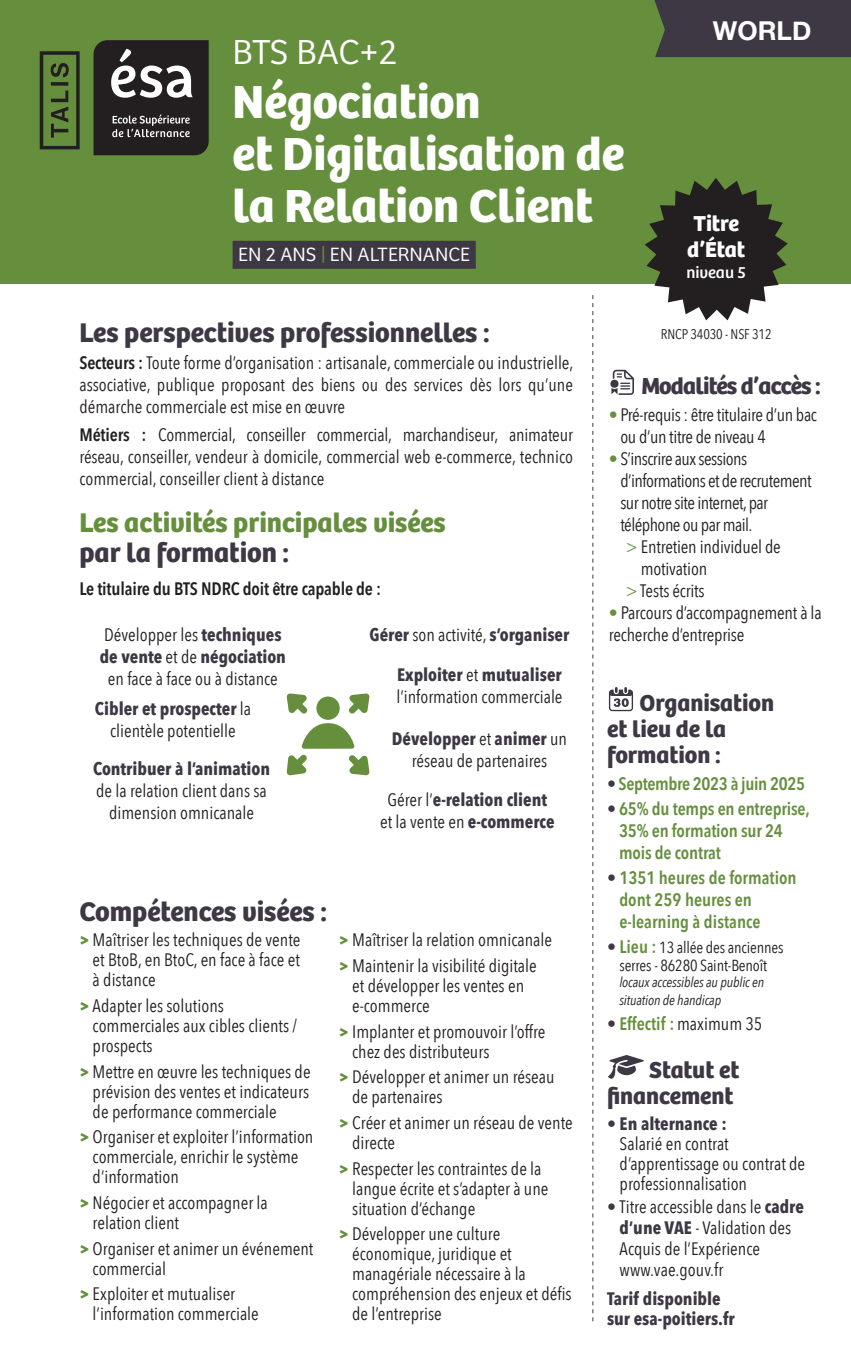
<style>
.page{position:relative;width:851px;height:1361px;background:#fff}
.page>*{position:absolute;margin:0;border:0;box-sizing:border-box;transform-origin:0 0}
.t1{font:700 48px/52px "Bree";color:#fff}
.t2{font:300 36px "Bree";letter-spacing:-.025em;color:#fff}
.t3{font:700 28px "Bree";color:#3d3844}
.t4{font:700 28px "Bree";color:#658f3d}
.t5{font:700 26px "Helvetica Neue";color:#fff}
.t6{font:700 24px/26px "Bree";color:#3d3844}
.t7{font:700 24px "Bree";letter-spacing:-.03em;color:#3d3844}
.t8{font:700 22.4px/26.8px "Bree";color:#fff}
.t9{font:300 20px "Bree";color:#fff}
.t10{font:18px/20px "Avenir Next Condensed";color:#231f20}
.t11{font:600 18px/22px "Avenir Next Condensed";letter-spacing:-.01em;color:#658f3d}
.t12{font:700 18px/22px "Avenir Next Condensed";color:#3d3844;text-align:center}
.t13{font:18px "Avenir Next Condensed";letter-spacing:-.03em;color:#231f20}
.t14{font:18px/22px "Avenir Next Condensed";letter-spacing:-.02em;color:#231f20}
.t15{font:600 18px "Avenir Next Condensed";letter-spacing:-.01em;color:#231f20}
.t16{font:16.8px "Bree";color:#fff}
.t17{font:16px/18px "Avenir Next Condensed";letter-spacing:-.01em;color:#231f20;text-align:center}
.t18{font:italic 14px/18px "Avenir Next Condensed";letter-spacing:-.01em;color:#231f20}
.t19{font:14px "Avenir Next Condensed";letter-spacing:-.01em;color:#231f20}
.s1{color:#658f3d}
.s2{font-weight:600}
.s3{font-weight:700;color:#3d3844}
.s4{font-weight:400;color:#231f20}
.s5{font-family:"Bree";font-weight:700;color:#658f3d}
.s6{font-weight:400;color:#3d3844}
.s7{font-size:18px;color:#3d3844}
.s8{font-weight:600;font-size:18px;color:#658f3d}
</style>
<div class="page">
<div style="left:0;top:0;width:850px;height:283px;background:#658f3d"></div>
<svg style="left:40px;top:51px;width:40px;height:98px"></svg>
<svg style="left:93px;top:40px;width:116px;height:115px;background:#423f3f"></svg>
<div style="left:232px;top:241px;width:243px;height:28px;background:#3d3844"></div>
<div style="left:654px;top:0;width:196px;height:57px;background:#3d3844"></div>
<svg style="left:644px;top:178px;width:143px;height:142px"></svg>
<svg style="left:592px;top:295px;width:1px;height:1026px"></svg>
<svg style="left:608px;top:687px;width:25px;height:24px"></svg>
<svg style="left:608px;top:1055px;width:35px;height:24px"></svg>
<svg style="left:610px;top:370px;width:24px;height:25px"></svg>
<div style="left:316px;top:696px;width:23px;height:24px;background:#658f3d;border-radius:50%"></div>
<svg style="left:286px;top:693px;width:21px;height:21px"></svg>
<svg style="left:286px;top:723px;width:83px;height:52px"></svg>
<svg style="left:349px;top:693px;width:20px;height:21px"></svg>
<h2 class="t2" style="left:232px;top:32px;width:166px">BTS BAC+2</h2>
<h1 class="t1" style="left:232px;top:77px;width:393px">Négociation<br>et Digitalisation de la Relation Client</h1>
<p class="t9" style="left:238px;top:243px;width:233px">EN 2 ANS <span class="s1">|</span> EN ALTERNANCE</p>
<h3 class="t5" style="left:712px;top:10px;width:100px">WORLD</h3>
<p class="t8" style="left:687px;top:210px;width:60px">Titre d’État</p>
<p class="t16" style="left:686px;top:262px;width:61px">niveau 5</p>
<h3 class="t3" style="left:79px;top:315px;width:411px">Les perspectives professionnelles :</h3>
<p class="t10" style="left:79px;top:351px;width:495px;line-height:22px;text-align:justify"><span class="s2">Secteurs :</span> Toute forme d’organisation : artisanale, commerciale ou industrielle, associative, publique proposant des biens ou des services dès lors qu’une démarche commerciale est mise en œuvre</p>
<p class="t10" style="left:79px;top:423px;width:495px;line-height:22px;text-align:justify"><span class="s2">Métiers :</span> Commercial, conseiller commercial, marchandiseur, animateur réseau, conseiller, vendeur à domicile, commercial web e-commerce, technico commercial, conseiller client à distance</p>
<h3 class="t4" style="left:79px;top:505px;width:368px">Les activités principales visées</h3>
<h3 class="t3" style="left:79px;top:535px;width:211px">par la formation :</h3>
<p class="t15" style="left:79px;top:573px;width:303px">Le titulaire du BTS NDRC doit être capable de :</p>
<p class="t10" style="left:104px;top:624px;width:179px">Développer les <span class="s3">techniques</span></p>
<p class="t12" style="left:369px;top:624px;width:201px">Gérer <span class="s4">son activité,</span> s’organiser</p>
<p class="t10" style="left:100px;top:645px;width:188px;line-height:22px;text-align:center"><span class="s3">de vente</span> et de <span class="s3">négociation </span>en face à face ou à distance</p>
<p class="t10" style="left:396px;top:663px;width:168px;line-height:22px"><span class="s3">Exploiter</span> et <span class="s3">mutualiser </span>l’information commerciale</p>
<p class="t10" style="left:95px;top:697px;width:158px;line-height:22px;text-align:center"><span class="s3">Cibler et prospecter</span> la clientèle potentielle</p>
<p class="t10" style="left:392px;top:727px;width:176px;line-height:22px;text-align:center"><span class="s3">Développer</span> et <span class="s3">animer</span> un réseau de partenaires</p>
<p class="t12" style="left:380px;top:788px;width:176px"><span class="s4">Gérer l’</span>e-relation client <span class="s4">et la vente en</span> e-commerce</p>
<p class="t12" style="left:93px;top:758px;width:178px">Contribuer à l’animation</p>
<p class="t10" style="left:96px;top:779px;width:172px;line-height:22px;text-align:center">de la relation client dans sa dimension omnicanale</p>
<h3 class="t3" style="left:79px;top:894px;width:249px">Compétences visées :</h3>
<p class="t10" style="left:93px;top:929px;width:209px;text-align:justify;text-indent:-13px"><span class="s5">&gt;</span> Maîtriser les techniques de vente et BtoB, en BtoC, en face à face et à distance</p>
<p class="t10" style="left:93px;top:995px;width:206px;text-indent:-13px"><span class="s5">&gt;</span> Adapter les solutions commerciales aux cibles clients / prospects</p>
<p class="t10" style="left:93px;top:1060px;width:219px;text-align:justify;text-indent:-13px"><span class="s5">&gt;</span> Mettre en œuvre les techniques de prévision des ventes et indicateurs de performance commerciale</p>
<p class="t10" style="left:93px;top:1126px;width:222px;text-indent:-13px"><span class="s5">&gt;</span> Organiser et exploiter l’information commerciale, enrichir le système d’information</p>
<p class="t10" style="left:93px;top:1192px;width:177px;text-indent:-13px"><span class="s5">&gt;</span> Négocier et accompagner la relation client</p>
<p class="t10" style="left:93px;top:1237px;width:222px;text-indent:-13px"><span class="s5">&gt;</span> Organiser et animer un événement commercial</p>
<p class="t10" style="left:93px;top:1283px;width:168px;text-indent:-13px"><span class="s5">&gt;</span> Exploiter et mutualiser l’information commerciale</p>
<p class="t10" style="left:339px;top:926px;width:214px;line-height:25.6px"><span class="s5">&gt;</span> Maîtriser la relation omnicanale <span class="s5">&gt;</span> Maintenir la visibilité digitale</p>
<p class="t10" style="left:352px;top:975px;width:173px">et développer les ventes en e-commerce</p>
<p class="t10" style="left:352px;top:1020px;width:195px;text-indent:-13px"><span class="s5">&gt;</span> Implanter et promouvoir l’offre chez des distributeurs</p>
<p class="t10" style="left:352px;top:1066px;width:204px;text-indent:-13px"><span class="s5">&gt;</span> Développer et animer un réseau de partenaires</p>
<p class="t10" style="left:352px;top:1112px;width:222px;text-indent:-13px"><span class="s5">&gt;</span> Créer et animer un réseau de vente directe</p>
<p class="t10" style="left:352px;top:1157px;width:198px;text-indent:-13px"><span class="s5">&gt;</span> Respecter les contraintes de la langue écrite et s’adapter à une situation d’échange</p>
<p class="t10" style="left:352px;top:1223px;width:221px;text-indent:-13px"><span class="s5">&gt;</span> Développer une culture économique, juridique et managériale nécessaire à la compréhension des enjeux et défis de l’entreprise</p>
<p class="t19" style="left:660px;top:322px;width:112px">RNCP 34030 - NSF 312</p>
<h3 class="t7" style="left:641px;top:371px;width:181px">Modalités d’accès :</h3>
<p class="t14" style="left:620px;top:403px;width:198px;text-indent:-12px"><span class="s1">•</span> Pré-requis : être titulaire d’un bac ou d’un titre de niveau 4</p>
<p class="t13" style="left:608px;top:444px;width:140px"><span class="s1">•</span> S’inscrire aux sessions</p>
<p class="t13" style="left:620px;top:466px;width:193px">d’informations et de recrutement</p>
<p class="t13" style="left:620px;top:488px;width:149px">sur notre site internet, par</p>
<p class="t13" style="left:620px;top:510px;width:134px">téléphone ou par mail.</p>
<p class="t10" style="left:625px;top:536px;width:157px"><span class="s1">&gt;</span> Entretien individuel de</p>
<p class="t10" style="left:640px;top:558px;width:68px">motivation</p>
<p class="t10" style="left:625px;top:580px;width:80px"><span class="s1">&gt;</span> Tests écrits</p>
<p class="t10" style="left:608px;top:601px;width:214px;line-height:22px"><span class="s1">•</span> Parcours d’accompagnement à la recherche d’entreprise</p>
<h3 class="t6" style="left:607px;top:690px;width:168px;text-indent:33px">Organisation et lieu de la formation :</h3>
<p class="t11" style="left:607px;top:772px;width:199px"><span class="s6">•</span> Septembre 2023 à juin 2025</p>
<p class="t11" style="left:619px;top:797px;width:192px;text-indent:-12px"><span class="s6">•</span> 65% du temps en entreprise,<br>35% en formation sur 24 mois de contrat</p>
<p class="t11" style="left:619px;top:866px;width:179px;text-indent:-12px"><span class="s6">•</span> 1351 heures de formation dont 259 heures en e-learning à distance</p>
<p class="t17" style="left:607px;top:937px;width:178px"><span class="s7">•</span> <span class="s8">Lieu :</span> 13 allée des anciennes serres - 86280 Saint-Benoît</p>
<p class="t18" style="left:619px;top:973px;width:146px">locaux accessibles au public en situation de handicap</p>
<p class="t11" style="left:607px;top:1012px;width:157px"><span class="s6">•</span> Effectif : <span class="s4">maximum 35</span></p>
<h3 class="t6" style="left:607px;top:1057px;width:134px;text-align:right">Statut et financement</h3>
<p class="t12" style="left:607px;top:1112px;width:121px">• En alternance :</p>
<p class="t10" style="left:619px;top:1132px;width:187px">Salarié en contrat d’apprentissage ou contrat de professionnalisation</p>
<p class="t10" style="left:619px;top:1195px;width:186px;line-height:21px;text-indent:-13px"><span class="s3">•</span> Titre accessible dans le <span class="s3">cadre d’une VAE</span> - Validation des<br>Acquis de l’Expérience www.vae.gouv.fr</p>
<p class="t12" style="left:607px;top:1288px;width:129px;line-height:20px;text-align:left">Tarif disponible sur esa-poitiers.fr</p>
</div>
